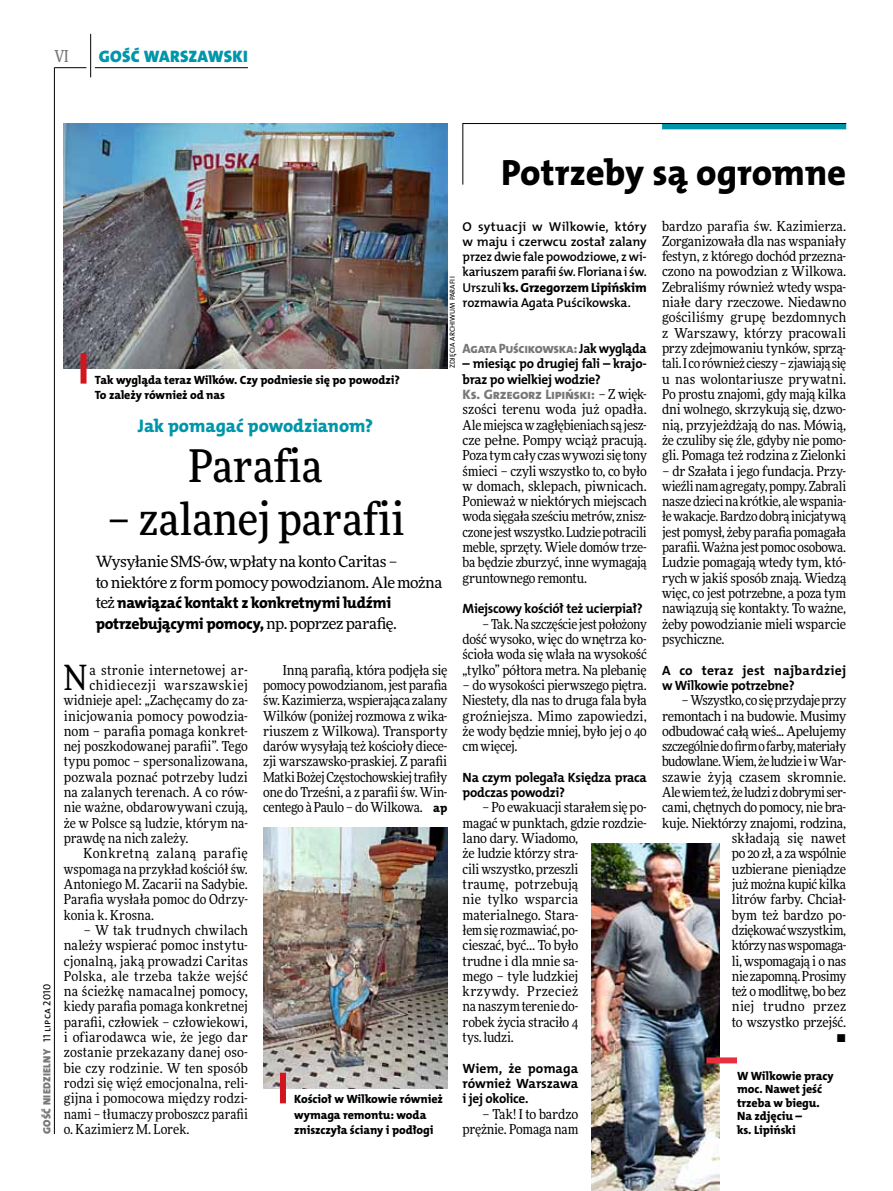
<style>
.page{position:relative;width:893px;height:1191px;background:#fff}
.page>*{position:absolute;margin:0;border:0;box-sizing:border-box;transform-origin:0 0}
.t1{font:500 45px "Freeday Narrow";color:#000}
.t2{font:36.75px "The Mix HP8 Ex Bld";color:#000}
.t3{font:34.8px "Freeday Narrow News";color:#000}
.t4{font:18.3px "The Mix HP8 Ex Bld";color:#0096aa}
.t5{font:16.65px "The Mix HP9 Blk";letter-spacing:.02em;color:#0096aa}
.t6{font:500 16.5px "Freeday Narrow";color:#787779;scale:.9 1}
.t7{font:15.75px/20.4px "The Mix HP8 Ex Bld";letter-spacing:-.02em;color:#000}
.t8{font:15.45px/20.4px "Freeday News";letter-spacing:-.03em;color:#000}
.t9{font:13.65px/15.3px "Freeday Narrow News";letter-spacing:-.01em;color:#000;text-align:justify}
.t10{font:13.65px "Freeday Narrow News";letter-spacing:.01em;color:#000}
.t11{font:13.65px "Freeday Narrow News";letter-spacing:.015em;color:#000}
.t12{font:13.65px "Freeday Narrow News";letter-spacing:.04em;color:#000}
.t13{font:13.65px "The Mix HP8 Ex Bld";letter-spacing:-.015em;color:#787779}
.t14{font:13.65px "Freeday Narrow News";letter-spacing:.02em;color:#000}
.t15{font:13.5px/15.3px "The Mix HP7 Bld";letter-spacing:-.02em;color:#000}
.t16{font:13.5px "The Mix HP8 Ex Bld";color:#787779}
.t17{font:13.2px "The Mix HP8 Ex Bld";letter-spacing:-.015em;color:#000}
.t18{font:12.9px/15.3px "The Mix HP6 Se Bld";letter-spacing:-.02em;color:#000;text-align:justify}
.t19{font:12px/13.5px "The Mix HP8 Ex Bld";letter-spacing:-.005em;color:#000}
.t20{font:10.5px "The Mix HP9 Blk";letter-spacing:.025em;color:#787779}
.t21{font:7.2px "The Mix HP5 Plain";letter-spacing:.015em;color:#000}
.s1{font-family:"The Mix HP5 Plain";color:#000}
.s2{font-family:"The Mix HP6 Se Bld";font-size:12.9px}
.s3{font-family:"The Mix HP7 Bld";color:#000}
.s4{font-family:"Freeday Narrow News";color:#000}
.s5{font-family:"Freeday News";font-size:15.45px}
.s6{font-family:"The Mix HP8 Ex Bld";font-size:12.3px}
</style>
<div class="page">
<hr style="left:54px;top:67px;width:1px;height:1067px;background:#000">
<hr style="left:90px;top:34px;width:1px;height:43px;background:#000">
<hr style="left:54px;top:67px;width:32px;height:1px;background:#000">
<hr style="left:95px;top:67px;width:153px;height:1px;background:#000">
<svg style="left:462px;top:123px;width:385px;height:62px"></svg>
<img style="left:591px;top:843px;width:128px;height:348px">
<img style="left:64px;top:123px;width:383px;height:245px">
<div style="left:81px;top:353px;width:6px;height:30px;background:#d3151f"></div>
<div style="left:706px;top:1057px;width:31px;height:6px;background:#e92f3f"></div>
<img style="left:263px;top:827px;width:184px;height:261px">
<div style="left:280px;top:1072px;width:6px;height:31px;background:#d3151f"></div>
<p class="t6" style="left:54px;top:46px;width:17px">VI</p>
<p class="t5" style="left:99px;top:46px;width:150px">GOŚĆ WARSZAWSKI</p>
<p class="t20" style="left:40px;top:1134px;width:151px;rotate:-90deg">GOŚĆ NIEDZIELNY <span class="s1">11 lipca 2010</span></p>
<h2 class="t2" style="left:501px;top:149px;width:347px">Potrzeby są ogromne</h2>
<p class="t18" style="left:463px;top:219px;width:186px">O sytuacji w Wilkowie, który w maju i czerwcu został zalany przez dwie fale powodziowe, z wi&shy;kariuszem parafii św. Floriana i św.</p>
<p class="t17" style="left:463px;top:279px;width:185px"><span class="s2">Urszuli</span> ks. Grzegorzem Lipińskim</p>
<p class="t18" style="left:463px;top:295px;width:170px">rozmawia Agata Puścikowska.</p>
<p class="t16" style="left:463px;top:340px;width:186px">Agata Puścikowska: <span class="s3">Jak wygląda</span></p>
<p class="t15" style="left:463px;top:356px;width:186px">– miesiąc po drugiej fali – krajo&shy;braz po wielkiej wodzie?</p>
<p class="t13" style="left:463px;top:385px;width:186px">Ks. Grzegorz Lipiński: <span class="s4">– Z więk-</span></p>
<p class="t9" style="left:463px;top:401px;width:186px">szości terenu woda już opadła.<br>Ale miejsca w zagłębieniach są jesz&shy;cze pełne. Pompy wciąż pracują.<br>Poza tym cały czas wywozi się tony śmieci – czyli wszystko to, co było w domach, sklepach, piwnicach.<br>Ponieważ w niektórych miejscach woda sięgała sześciu metrów, znisz&shy;czone jest wszystko. Ludzie potracili meble, sprzęty. Wiele domów trze&shy;ba będzie zburzyć, inne wymagają gruntownego remontu.</p>
<p class="t15" style="left:463px;top:601px;width:182px">Miejscowy kościół też ucierpiał?</p>
<p class="t9" style="left:463px;top:616px;width:186px;text-indent:20px">– Tak. Na szczęście jest położony dość wysoko, więc do wnętrza ko&shy;ścioła woda się wlała na wysokość „tylko” półtora metra. Na plebanię</p>
<p class="t9" style="left:463px;top:677px;width:186px">– do wysokości pierwszego piętra.<br>Niestety, dla nas to druga fala była groźniejsza. Mimo zapowiedzi, że wody będzie mniej, było jej o 40 cm więcej.</p>
<p class="t15" style="left:463px;top:769px;width:186px">Na czym polegała Księdza praca podczas powodzi?</p>
<p class="t9" style="left:463px;top:799px;width:186px;text-align:left;text-indent:20px">– Po ewakuacji starałem się po&shy;magać w punktach, gdzie rozdzie&shy;lano dary. Wiadomo,<br>że ludzie którzy stra-<br>cili wszystko, przeszli<br>traumę, potrzebują<br>nie tylko wsparcia materialnego. Stara-<br>łem się rozmawiać, po-<br>cieszać, być… To było<br>trudne i dla mnie sa-<br>mego – tyle ludzkiej<br>krzywdy. Przecież<br>na naszym terenie do-<br>robek życia straciło 4<br>tys. ludzi.</p>
<p class="t15" style="left:463px;top:1060px;width:117px;text-align:justify">Wiem, że pomaga również Warszawa i jej okolice.</p>
<p class="t9" style="left:463px;top:1106px;width:117px;text-align:right">– Tak! I to bardzo prężnie. Pomaga nam</p>
<p class="t9" style="left:662px;top:218px;width:186px">bardzo parafia św. Kazimierza.<br>Zorganizowała dla nas wspaniały festyn, z którego dochód przezna&shy;czono na powodzian z Wilkowa.<br>Zebraliśmy również wtedy wspa&shy;niałe dary rzeczowe. Niedawno gościliśmy grupę bezdomnych z Warszawy, którzy pracowali przy zdejmowaniu tynków, sprzą&shy;tali. I co również cieszy – zjawiają się u nas wolontariusze prywatni.<br>Po prostu znajomi, gdy mają kilka dni wolnego, skrzykują się, dzwo&shy;nią, przyjeżdżają do nas. Mówią, że czuliby się źle, gdyby nie pomo&shy;gli. Pomaga też rodzina z Zielonki</p>
<p class="t9" style="left:662px;top:463px;width:186px">– dr Szałata i jego fundacja. Przy&shy;wieźli nam agregaty, pompy. Zabrali nasze dzieci na krótkie, ale wspania&shy;łe wakacje. Bardzo dobrą inicjatywą jest pomysł, żeby parafia pomagała parafii. Ważna jest pomoc osobowa.<br>Ludzie pomagają wtedy tym, któ&shy;rych w jakiś sposób znają. Wiedzą więc, co jest potrzebne, a poza tym nawiązują się kontakty. To ważne, żeby powodzianie mieli wsparcie psychiczne.</p>
<p class="t15" style="left:662px;top:662px;width:186px">A co teraz jest najbardziej w Wilkowie potrzebne?</p>
<p class="t9" style="left:662px;top:692px;width:186px;text-align:right">– Wszystko, co się przydaje przy remontach i na budowie. Musimy odbudować całą wieś... Apelujemy szczególnie do firm o farby, materiały budowlane. Wiem, że ludzie i w War&shy;szawie żyją czasem skromnie.<br>Ale wiem też, że ludzi z dobrymi ser&shy;cami, chętnych do pomocy, nie bra&shy;kuje. Niektórzy znajomi, rodzina, składają się nawet<br>po 20 zł, a za wspólnie<br>uzbierane pieniądze<br>już można kupić kilka<br>litrów farby. Chciał-<br>bym też bardzo po-<br>dziękować wszystkim,<br>którzy nas wspomaga-<br>li, wspomagają i o nas<br>nie zapomną. Prosimy<br>też o modlitwę, bo bez<br>niej trudno przez<br>to wszystko przejść.<br>•</p>
<p class="t21" style="left:448px;top:368px;width:93px;rotate:-90deg">zdjęcia archiwum parafii</p>
<p class="t19" style="left:95px;top:372px;width:307px;line-height:15.3px">Tak wygląda teraz Wilków. Czy podniesie się po powodzi?<br>To zależy również od nas</p>
<h3 class="t4" style="left:138px;top:414px;width:237px">Jak pomagać powodzianom?</h3>
<h1 class="t1" style="left:189px;top:438px;width:136px">Parafia</h1>
<h1 class="t1" style="left:107px;top:490px;width:300px">– zalanej parafii</h1>
<p class="t8" style="left:96px;top:551px;width:348px">Wysyłanie SMS-ów, wpłaty na konto Caritas –<br>to niektóre z form pomocy powodzianom. Ale można</p>
<p class="t7" style="left:96px;top:593px;width:303px"><span class="s5">też</span> nawiązać kontakt z konkretnymi ludźmi potrzebującymi pomocy, <span class="s5">np. poprzez parafię.</span></p>
<h3 class="t3" style="left:64px;top:656px;width:25px">N</h3>
<p class="t11" style="left:89px;top:661px;width:160px">a stronie internetowej ar-</p>
<p class="t9" style="left:263px;top:662px;width:186px;text-indent:20px">Inną parafią, która podjęła się pomocy powodzianom, jest parafia św. Kazimierza, wspierająca zalany Wilków (poniżej rozmowa z wika&shy;riuszem z Wilkowa). Transporty darów wysyłają też kościoły diece&shy;zji warszawsko-praskiej. Z parafii Matki Bożej Częstochowskiej trafiły one do Trześni, a z parafii św. Win&shy;centego à Paulo – do Wilkowa. <span class="s6">ap</span></p>
<p class="t12" style="left:89px;top:676px;width:160px">chidiecezji warszawskiej</p>
<p class="t9" style="left:64px;top:692px;width:186px">widnieje apel: „Zachęcamy do za-</p>
<p class="t14" style="left:64px;top:707px;width:186px">inicjowania pomocy powodzia-</p>
<p class="t10" style="left:64px;top:722px;width:186px">nom – parafia pomaga konkret-</p>
<p class="t9" style="left:64px;top:738px;width:186px">nej poszkodowanej parafii”. Tego</p>
<p class="t10" style="left:64px;top:753px;width:186px">typu pomoc – spersonalizowana,</p>
<p class="t11" style="left:64px;top:768px;width:186px">pozwala poznać potrzeby ludzi</p>
<p class="t9" style="left:64px;top:784px;width:186px">na zalanych terenach. A co rów-</p>
<p class="t11" style="left:64px;top:799px;width:186px">nie ważne, obdarowywani czują,</p>
<p class="t9" style="left:64px;top:815px;width:186px">że w Polsce są ludzie, którym na-</p>
<p class="t9" style="left:64px;top:830px;width:126px">prawdę na nich zależy.</p>
<p class="t12" style="left:83px;top:845px;width:166px">Konkretną zalaną parafię</p>
<p class="t9" style="left:64px;top:861px;width:186px">wspomaga na przykład kościół św.</p>
<p class="t9" style="left:64px;top:876px;width:186px">Antoniego M. Zacarii na Sadybie.</p>
<p class="t10" style="left:64px;top:891px;width:186px">Parafia wysłała pomoc do Odrzy-</p>
<p class="t9" style="left:64px;top:907px;width:92px">konia k. Krosna.</p>
<p class="t9" style="left:64px;top:922px;width:186px;text-indent:20px">– W tak trudnych chwilach należy wspierać pomoc instytu&shy;cjonalną, jaką prowadzi Caritas Polska, ale trzeba także wejść na ścieżkę namacalnej pomocy, kiedy parafia pomaga konkretnej parafii, człowiek – człowiekowi, i ofiarodawca wie, że jego dar zostanie przekazany danej oso&shy;bie czy rodzinie. W ten sposób rodzi się więź emocjonalna, reli&shy;gijna i pomocowa między rodzi&shy;nami – tłumaczy proboszcz parafii o. Kazimierz M. Lorek.</p>
<p class="t19" style="left:737px;top:1069px;width:98px">W Wilkowie pracy moc. Nawet jeść trzeba w biegu.<br>Na zdjęciu –<br>ks. Lipiński</p>
<p class="t19" style="left:294px;top:1091px;width:150px;line-height:15.3px">Kościoł w Wilkowie również wymaga remontu: woda zniszczyła ściany i podłogi</p>
</div>
